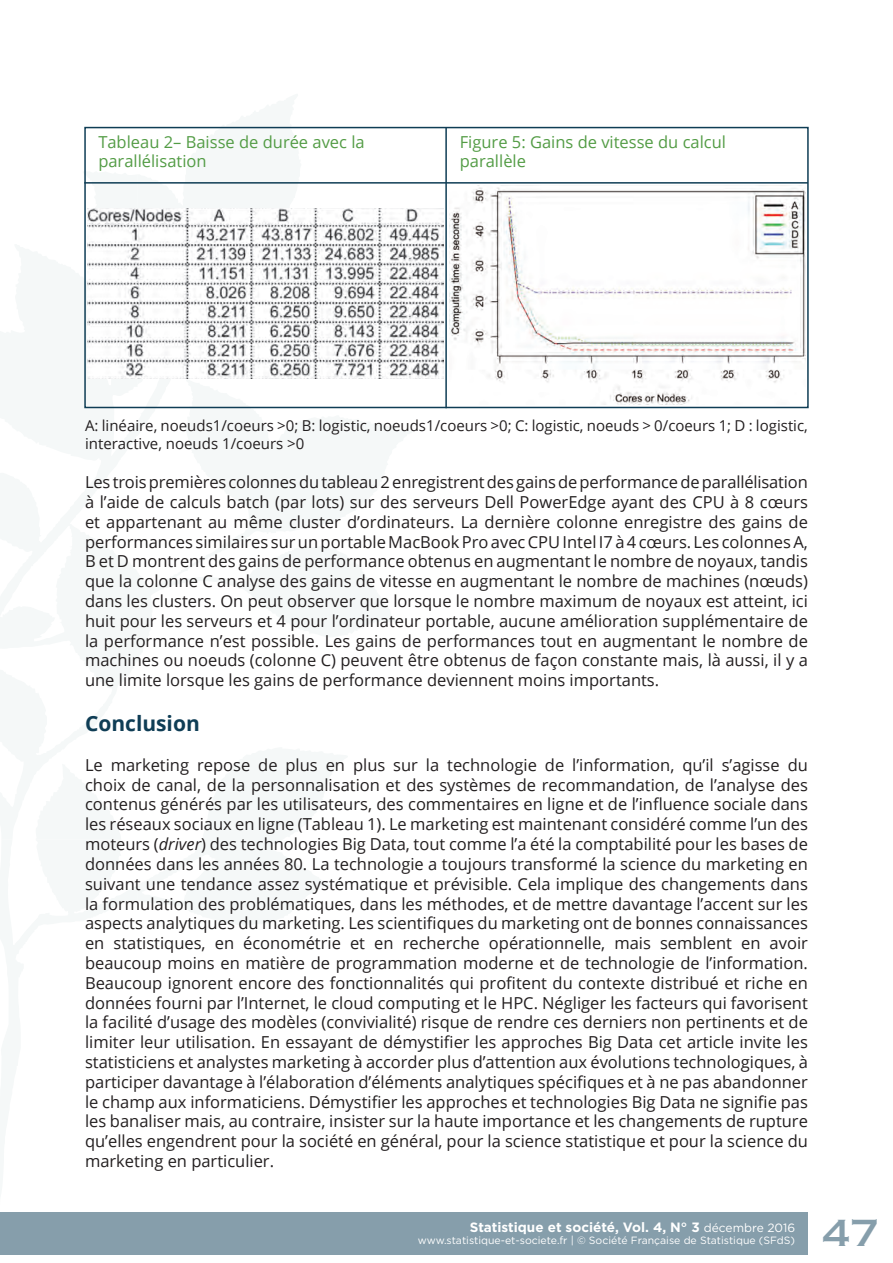
<style>
.page{position:relative;width:893px;height:1263px;background:#fff}
.page>*{position:absolute;margin:0;border:0;box-sizing:border-box;transform-origin:0 0}
.t1{font:36px "Copperplate Gothic Std 31 AB";color:#869eab}
.t2{font:700 21px "Open Sans";color:#0f3d55}
.t3{font:16.5px/19.8px "Open Sans";color:#231f20;text-align:justify}
.t4{font:16.5px/19.8px "Open Sans";color:#539c45}
.t5{font:15px/18px "Open Sans";color:#231f20}
.t6{font:700 13.5px "Gotham";color:#fff}
.t7{font:10.5px "Gotham";color:#fff}
.s1{font-style:italic}
.s2{font-weight:400;font-size:12px}
</style>
<div class="page">
<div style="left:0;top:1212px;width:808px;height:42px;background:#869eab"></div>
<div style="left:84px;top:127px;width:725px;height:281px;border:2px solid #0f3d55"></div>
<img style="left:450px;top:185px;width:356px;height:219px">
<img style="left:87px;top:209px;width:356px;height:170px">
<hr style="left:84px;top:182px;width:724px;height:2px;background:#0f3d55">
<hr style="left:445px;top:128px;width:2px;height:280px;background:#0f3d55">
<p class="t4" style="left:98px;top:131px;width:268px">Tableau 2– Baisse de durée avec la parallélisation</p>
<p class="t4" style="left:460px;top:131px;width:268px">Figure 5: Gains de vitesse du calcul parallèle</p>
<p class="t5" style="left:85px;top:416px;width:724px">A: linéaire, noeuds1/coeurs &gt;0; B: logistic, noeuds1/coeurs &gt;0; C: logistic, noeuds &gt; 0/coeurs 1; D : logistic, interactive, noeuds 1/coeurs &gt;0</p>
<p class="t3" style="left:85px;top:472px;width:724px">Les trois premières colonnes du tableau 2 enregistrent des gains de performance de parallélisation à l’aide de calculs batch (par lots) sur des serveurs Dell PowerEdge ayant des CPU à 8 cœurs et appartenant au même cluster d’ordinateurs. La dernière colonne enregistre des gains de performances similaires sur un portable MacBook Pro avec CPU Intel I7 à 4 cœurs. Les colonnes A, B et D montrent des gains de performance obtenus en augmentant le nombre de noyaux, tandis que la colonne C analyse des gains de vitesse en augmentant le nombre de machines (nœuds) dans les clusters. On peut observer que lorsque le nombre maximum de noyaux est atteint, ici huit pour les serveurs et 4 pour l’ordinateur portable, aucune amélioration supplémentaire de la performance n’est possible. Les gains de performances tout en augmentant le nombre de machines ou noeuds (colonne C) peuvent être obtenus de façon constante mais, là aussi, il y a une limite lorsque les gains de performance deviennent moins importants.</p>
<p class="t2" style="left:85px;top:709px;width:116px">Conclusion</p>
<p class="t3" style="left:85px;top:754px;width:724px">Le marketing repose de plus en plus sur la technologie de l’information, qu’il s’agisse du choix de canal, de la personnalisation et des systèmes de recommandation, de l’analyse des contenus générés par les utilisateurs, des commentaires en ligne et de l’influence sociale dans les réseaux sociaux en ligne (Tableau 1). Le marketing est maintenant considéré comme l’un des moteurs (<span class="s1">driver</span>) des technologies Big Data, tout comme l’a été la comptabilité pour les bases de données dans les années 80. La technologie a toujours transformé la science du marketing en suivant une tendance assez systématique et prévisible. Cela implique des changements dans la formulation des problématiques, dans les méthodes, et de mettre davantage l’accent sur les aspects analytiques du marketing. Les scientifiques du marketing ont de bonnes connaissances en statistiques, en économétrie et en recherche opérationnelle, mais semblent en avoir beaucoup moins en matière de programmation moderne et de technologie de l’information.<br>Beaucoup ignorent encore des fonctionnalités qui profitent du contexte distribué et riche en données fourni par l’Internet, le cloud computing et le HPC. Négliger les facteurs qui favorisent la facilité d’usage des modèles (convivialité) risque de rendre ces derniers non pertinents et de limiter leur utilisation. En essayant de démystifier les approches Big Data cet article invite les statisticiens et analystes marketing à accorder plus d’attention aux évolutions technologiques, à participer davantage à l’élaboration d’éléments analytiques spécifiques et à ne pas abandonner le champ aux informaticiens. Démystifier les approches et technologies Big Data ne signifie pas les banaliser mais, au contraire, insister sur la haute importance et les changements de rupture qu’elles engendrent pour la société en général, pour la science statistique et pour la science du marketing en particulier.</p>
<p class="t6" style="left:470px;top:1218px;width:327px">Statistique et société, Vol. 4, N° 3 <span class="s2">décembre 2016</span></p>
<p class="t7" style="left:418px;top:1234px;width:379px">www.statistique-et-societe.fr | © Société Française de Statistique (SFdS)</p>
<h1 class="t1" style="left:822px;top:1212px;width:58px">47</h1>
</div>
